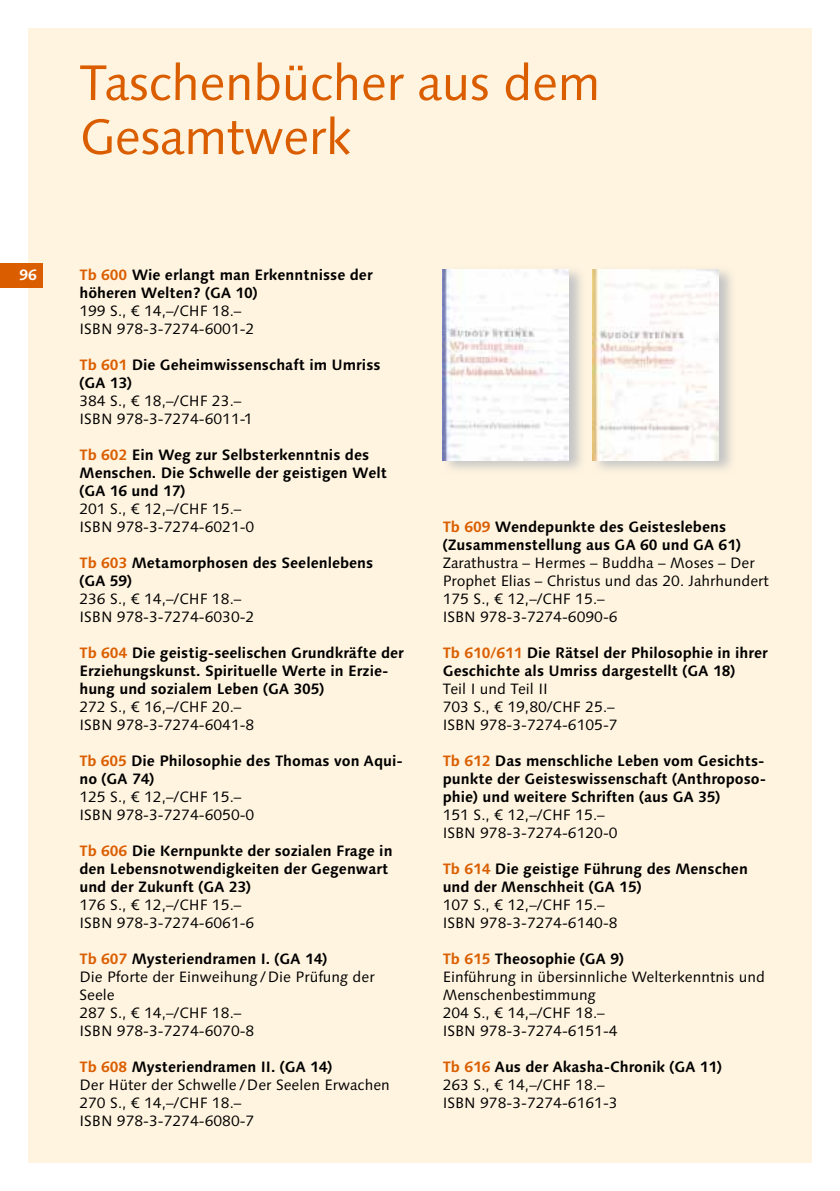
<style>
.page{position:relative;width:840px;height:1191px;background:#fff}
.page>*{position:absolute;margin:0;border:0;box-sizing:border-box;transform-origin:0 0}
.t1{font:50px/54px "Linotype Syntax";letter-spacing:-.015em;color:#da5e00}
.t2{font:15px/18px "Linotype Syntax";color:#000}
.t3{font:700 15px/18px "Linotype Syntax";color:#000}
.t4{font:700 15px "Linotype Syntax";color:#fff}
.s1{color:#da5e00}
.s2{font-weight:700;color:#da5e00}
.s3{font-weight:700}
</style>
<div class="page">
<div style="left:28px;top:28px;width:783px;height:1134px;background:#fff4e0"></div>
<div style="left:0;top:264px;width:42px;height:24px;background:#da5e00"></div>
<svg style="left:592px;top:269px;width:140px;height:201px"></svg>
<img style="left:592px;top:269px;width:125px;height:191px">
<svg style="left:442px;top:269px;width:140px;height:201px"></svg>
<img style="left:442px;top:269px;width:126px;height:191px">
<h1 class="t1" style="left:79px;top:56px;width:522px">Taschenbücher aus dem<br>Gesamtwerk</h1>
<p class="t4" style="left:20px;top:265px;width:19px">96</p>
<p class="t3" style="left:79px;top:266px;width:294px"><span class="s1">Tb 600</span> Wie erlangt man Erkenntnisse der höheren Welten? (GA 10)</p>
<p class="t2" style="left:79px;top:302px;width:176px">199 S., € 14,–/CHF 18.–<br>ISBN 978-3-7274-6001-2</p>
<p class="t3" style="left:79px;top:356px;width:302px"><span class="s1">Tb 601</span> Die Geheimwissenschaft im Umriss (GA 13)</p>
<p class="t2" style="left:79px;top:392px;width:174px">384 S., € 18,–/CHF 23.–<br>ISBN 978-3-7274-6011-1</p>
<p class="t3" style="left:79px;top:446px;width:309px"><span class="s1">Tb 602</span> Ein Weg zur Selbsterkenntnis des<br>Menschen. Die Schwelle der geistigen Welt (GA 16 und 17)</p>
<p class="t2" style="left:79px;top:500px;width:176px">201 S., € 12,–/CHF 15.–<br>ISBN 978-3-7274-6021-0</p>
<p class="t3" style="left:79px;top:554px;width:295px"><span class="s1">Tb 603</span> Metamorphosen des Seelenlebens (GA 59)</p>
<p class="t2" style="left:79px;top:590px;width:176px">236 S., € 14,–/CHF 18.–<br>ISBN 978-3-7274-6030-2</p>
<p class="t3" style="left:79px;top:644px;width:326px"><span class="s1">Tb 604</span> Die geistig-seelischen Grundkräfte der<br>Erziehungskunst. Spirituelle Werte in Erzie&shy;hung und sozialem Leben (GA 305)</p>
<p class="t2" style="left:79px;top:698px;width:176px">272 S., € 16,–/CHF 20.–<br>ISBN 978-3-7274-6041-8</p>
<p class="t3" style="left:79px;top:752px;width:325px"><span class="s1">Tb 605</span> Die Philosophie des Thomas von Aqui&shy;no (GA 74)</p>
<p class="t2" style="left:79px;top:788px;width:176px">125 S., € 12,–/CHF 15.–<br>ISBN 978-3-7274-6050-0</p>
<p class="t3" style="left:79px;top:842px;width:314px"><span class="s1">Tb 606</span> Die Kernpunkte der sozialen Frage in den Lebensnotwendigkeiten der Gegenwart und der Zukunft (GA 23)</p>
<p class="t2" style="left:79px;top:896px;width:176px">176 S., € 12,–/CHF 15.–<br>ISBN 978-3-7274-6061-6</p>
<p class="t2" style="left:79px;top:950px;width:296px"><span class="s2">Tb 607</span> <span class="s3">Mysteriendramen I. (GA 14)<br></span>Die Pforte der Einweihung /Die Prüfung der<br>Seele<br>287 S., € 14,–/CHF 18.–<br>ISBN 978-3-7274-6070-8</p>
<p class="t2" style="left:79px;top:1058px;width:312px"><span class="s2">Tb 608</span> <span class="s3">Mysteriendramen II. (GA 14)<br></span>Der Hüter der Schwelle /Der Seelen Erwachen<br>270 S., € 14,–/CHF 18.–<br>ISBN 978-3-7274-6080-7</p>
<p class="t3" style="left:442px;top:518px;width:300px"><span class="s1">Tb 609</span> Wendepunkte des Geisteslebens (Zusammenstellung aus GA 60 und GA 61)</p>
<p class="t2" style="left:442px;top:554px;width:327px">Zarathustra – Hermes – Buddha – Moses – Der Prophet Elias – Christus und das 20. Jahrhundert 175 S., € 12,–/CHF 15.–<br>ISBN 978-3-7274-6090-6</p>
<p class="t3" style="left:442px;top:644px;width:326px"><span class="s1">Tb 610/611</span> Die Rätsel der Philosophie in ihrer<br>Geschichte als Umriss dargestellt (GA 18)</p>
<p class="t2" style="left:442px;top:680px;width:176px">Teil I und Teil II<br>703 S., € 19,80/CHF 25.–<br>ISBN 978-3-7274-6105-7</p>
<p class="t3" style="left:442px;top:752px;width:325px;text-align:justify"><span class="s1">Tb 612</span> Das menschliche Leben vom Gesichts&shy;punkte der Geisteswissenschaft (Anthroposo&shy;phie) und weitere Schriften (aus GA 35)</p>
<p class="t2" style="left:442px;top:806px;width:176px">151 S., € 12,–/CHF 15.–<br>ISBN 978-3-7274-6120-0</p>
<p class="t3" style="left:442px;top:860px;width:306px"><span class="s1">Tb 614</span> Die geistige Führung des Menschen und der Menschheit (GA 15)</p>
<p class="t2" style="left:442px;top:896px;width:176px">107 S., € 12,–/CHF 15.–<br>ISBN 978-3-7274-6140-8</p>
<p class="t2" style="left:442px;top:950px;width:323px"><span class="s2">Tb 615</span> <span class="s3">Theosophie (GA 9)<br></span>Einführung in übersinnliche Welterkenntnis und<br>Menschenbestimmung<br>204 S., € 14,–/CHF 18.–<br>ISBN 978-3-7274-6151-4</p>
<p class="t2" style="left:442px;top:1058px;width:281px"><span class="s2">Tb 616</span> <span class="s3">Aus der Akasha-Chronik (GA 11)<br></span>263 S., € 14,–/CHF 18.–<br>ISBN 978-3-7274-6161-3</p>
</div>
